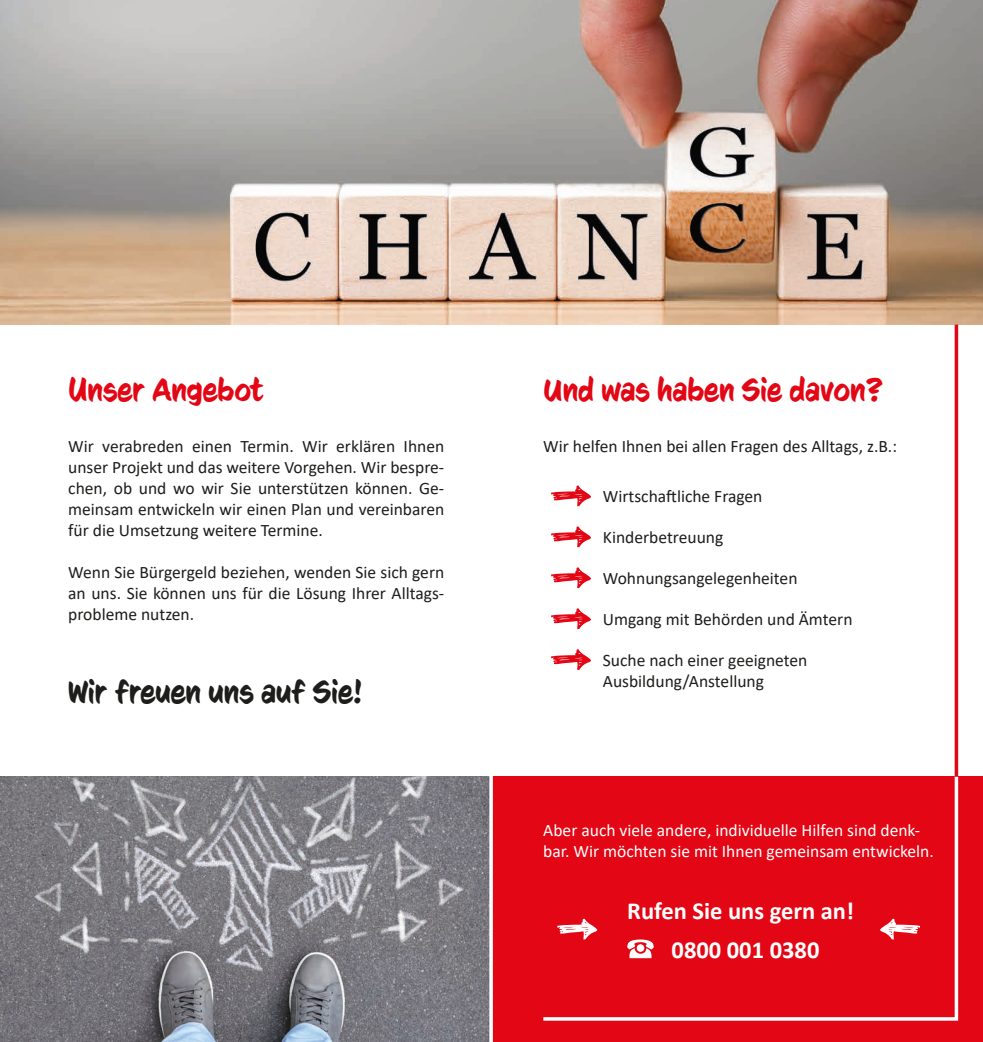
<style>
.page{position:relative;width:983px;height:1042px;background:#fff}
.page>*{position:absolute;margin:0;border:0;box-sizing:border-box;transform-origin:0 0}
.t1{font:31.5px "CC Sign Language";color:#e30614}
.t2{font:31.5px "CC Sign Language";color:#1d1d1b}
.t3{font:700 24.5px/39.4px "Calibri";color:#fff;text-align:center}
.t4{font:17.5px/21px "Calibri";color:#1d1d1b;text-align:justify}
.t5{font:17.5px/21px "Calibri";color:#fff}
.s1{font-size:35.35px}
</style>
<div class="page">
<img style="left:0;top:0;width:982px;height:325px">
<img style="left:0;top:776px;width:489px;height:266px">
<div style="left:491px;top:776px;width:491px;height:266px;background:#e30614"></div>
<svg style="left:543px;top:773px;width:416px;height:248px"></svg>
<hr style="left:954px;top:325px;width:3px;height:451px;background:#e30614">
<hr style="left:489px;top:768px;width:3px;height:274px;background:#fff">
<svg style="left:557px;top:918px;width:40px;height:22px"></svg>
<svg style="left:627px;top:939px;width:26px;height:19px"></svg>
<svg style="left:879px;top:918px;width:40px;height:22px"></svg>
<svg style="left:551px;top:485px;width:40px;height:22px"></svg>
<svg style="left:551px;top:567px;width:40px;height:22px"></svg>
<svg style="left:551px;top:649px;width:40px;height:21px"></svg>
<svg style="left:551px;top:526px;width:40px;height:22px"></svg>
<svg style="left:551px;top:608px;width:40px;height:21px"></svg>
<h1 class="t1" style="left:68px;top:373px;width:196px"><span class="s1">U</span>nser Angebot</h1>
<p class="t4" style="left:68px;top:435px;width:377px">Wir verabreden einen Termin. Wir erklären Ihnen unser Projekt und das weitere Vorgehen. Wir bespre&shy;chen, ob und wo wir Sie unterstützen können. Ge&shy;meinsam entwickeln wir einen Plan und vereinbaren für die Umsetzung weitere Termine.</p>
<p class="t4" style="left:68px;top:561px;width:377px">Wenn Sie Bürgergeld beziehen, wenden Sie sich gern an uns. Sie können uns für die Lösung Ihrer Alltags&shy;probleme nutzen.</p>
<h1 class="t2" style="left:68px;top:674px;width:296px">Wir freuen uns auf Sie!</h1>
<h1 class="t1" style="left:543px;top:373px;width:341px">Und was haben Sie davon?</h1>
<p class="t4" style="left:543px;top:435px;width:355px">Wir helfen Ihnen bei allen Fragen des Alltags, z.B.:</p>
<p class="t4" style="left:602px;top:486px;width:161px">Wirtschaftliche Fragen</p>
<p class="t4" style="left:602px;top:526px;width:122px">Kinderbetreuung</p>
<p class="t4" style="left:602px;top:567px;width:196px">Wohnungsangelegenheiten</p>
<p class="t4" style="left:602px;top:608px;width:251px">Umgang mit Behörden und Ämtern</p>
<p class="t4" style="left:602px;top:649px;width:206px">Suche nach einer geeigneten<br>Ausbildung/Anstellung</p>
<p class="t5" style="left:543px;top:819px;width:392px">Aber auch viele andere, individuelle Hilfen sind denk&shy;bar. Wir möchten sie mit Ihnen gemeinsam entwickeln.</p>
<h2 class="t3" style="left:627px;top:890px;width:228px">Rufen Sie uns gern an!<br>0800 001 0380</h2>
</div>
